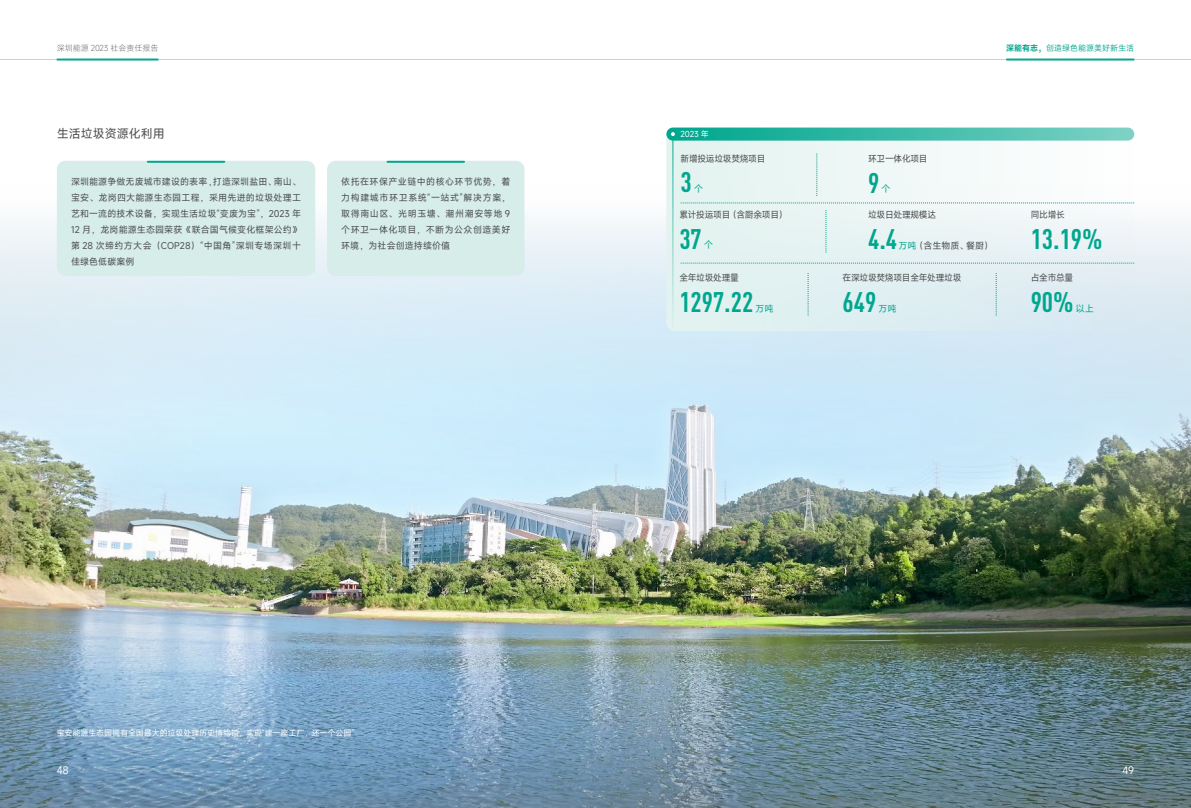
<style>
.page{position:relative;width:1191px;height:808px;background:#fff}
.page>*{position:absolute;margin:0;border:0;box-sizing:border-box;transform-origin:0 0}
.t1{font:700 28px "DIN Cond";color:#00a78e}
.t2{font:12px "Mi Sans";color:#4b4c4d}
.t3{font:10px "Mi Sans";color:#fff}
.t4{font:9px/16px "Mi Sans";letter-spacing:.01em;color:#4b4c4d;text-align:justify}
.t5{font:9px "Mi Sans";letter-spacing:-.03em;color:#4b4c4d}
.t6{font:9px "Mi Sans";color:#00a78e}
.t7{font:8px "Mi Sans";letter-spacing:-.01em;color:#fff}
.t8{font:8px "Mi Sans";color:#00a78e}
.t9{font:300 8px "Mi Sans";color:#6c6d70}
.s1{font-weight:600}
.s2{color:#00a78e}
</style>
<div class="page">
<hr style="left:0;top:59px;width:1191px;height:1px;background:#4b4c4d">
<hr style="left:57px;top:59px;width:101px;height:2px;background:#00a78e">
<hr style="left:1006px;top:59px;width:128px;height:2px;background:#00a78e">
<img style="left:0;top:184px;width:1191px;height:624px">
<div style="left:666px;top:128px;width:468px;height:203px;background:linear-gradient(to bottom,#f6fbf8,#dbecf0);border-radius:9px"></div>
<svg style="left:666px;top:128px;width:468px;height:13px;background:#42bdaa"></svg>
<hr style="left:672px;top:137px;width:1px;height:194px;background:#00a78e">
<svg style="left:671px;top:132px;width:4px;height:4px"></svg>
<svg style="left:816px;top:153px;width:1px;height:43px"></svg>
<svg style="left:996px;top:273px;width:1px;height:43px"></svg>
<svg style="left:808px;top:273px;width:1px;height:43px"></svg>
<svg style="left:825px;top:210px;width:1px;height:43px"></svg>
<svg style="left:680px;top:203px;width:454px;height:1px"></svg>
<svg style="left:680px;top:263px;width:454px;height:1px"></svg>
<div style="left:57px;top:161px;width:258px;height:115px;background:#d6ede9;border-radius:9px"></div>
<div style="left:327px;top:161px;width:197px;height:115px;background:#d6ede9;border-radius:9px"></div>
<hr style="left:148px;top:161px;width:76px;height:2px;background:#00a78e">
<hr style="left:387px;top:161px;width:77px;height:2px;background:#00a78e">
<p class="t9" style="left:57px;top:43px;width:103px">深圳能源 2023 社会责任报告</p>
<p class="t8" style="left:1006px;top:43px;width:129px"><span class="s1">深能有志，</span>创造绿色能源美好新生活</p>
<h2 class="t2" style="left:57px;top:126px;width:109px">生活垃圾资源化利用</h2>
<p class="t7" style="left:680px;top:129px;width:30px">2023 年</p>
<p class="t4" style="left:71px;top:173px;width:231px">深圳能源争做无废城市建设的表率 , 打造深圳盐田、南山、宝安、龙岗四大能源生态园工程，采用先进的垃圾处理工艺和一流的技术设备，实现生活垃圾“变废为宝”，2023 年12 月，龙岗能源生态园荣获《联合国气候变化框架公约》第 28 次缔约方大会（COP28）“中国角”深圳专场深圳十佳绿色低碳案例</p>
<p class="t4" style="left:341px;top:173px;width:171px">依托在环保产业链中的核心环节优势，着力构建城市环卫系统“一站式”解决方案，取得南山区、光明玉塘、潮州潮安等地 9个环卫一体化项目，不断为公众创造美好环境，为社会创造持续价值</p>
<p class="t5" style="left:680px;top:152px;width:86px">新增投运垃圾焚烧项目</p>
<h1 class="t1" style="left:680px;top:165px;width:13px">3</h1>
<p class="t6" style="left:694px;top:183px;width:10px">个</p>
<p class="t5" style="left:679px;top:208px;width:110px">累计投运项目（含厨余项目）</p>
<h1 class="t1" style="left:679px;top:222px;width:24px">37</h1>
<p class="t6" style="left:704px;top:239px;width:10px">个</p>
<p class="t5" style="left:679px;top:272px;width:61px">全年垃圾处理量</p>
<h1 class="t1" style="left:679px;top:285px;width:75px">1297.22</h1>
<p class="t6" style="left:755px;top:302px;width:19px">万吨</p>
<p class="t5" style="left:868px;top:152px;width:61px">环卫一体化项目</p>
<h1 class="t1" style="left:868px;top:166px;width:13px">9</h1>
<p class="t6" style="left:881px;top:183px;width:10px">个</p>
<p class="t5" style="left:868px;top:209px;width:70px">垃圾日处理规模达</p>
<h1 class="t1" style="left:868px;top:222px;width:31px">4.4</h1>
<p class="t4" style="left:898px;top:237px;width:96px"><span class="s2">万吨</span>（含生物质、餐厨）</p>
<p class="t5" style="left:842px;top:272px;width:120px">在深垃圾焚烧项目全年处理垃圾</p>
<h1 class="t1" style="left:842px;top:285px;width:35px">649</h1>
<p class="t6" style="left:878px;top:302px;width:19px">万吨</p>
<p class="t4" style="left:1030px;top:206px;width:36px">同比增长</p>
<h1 class="t1" style="left:1030px;top:222px;width:73px">13.19%</h1>
<p class="t4" style="left:1030px;top:270px;width:44px">占全市总量</p>
<h1 class="t1" style="left:1030px;top:285px;width:44px">90%</h1>
<p class="t6" style="left:1075px;top:302px;width:19px">以上</p>
<p class="t7" style="left:57px;top:728px;width:299px">宝安能源生态园拥有全国最大的垃圾处理历史博物馆，实现“建一座工厂，还一个公园”</p>
<p class="t3" style="left:57px;top:764px;width:14px">48</p>
<p class="t3" style="left:1122px;top:764px;width:13px">49</p>
</div>
